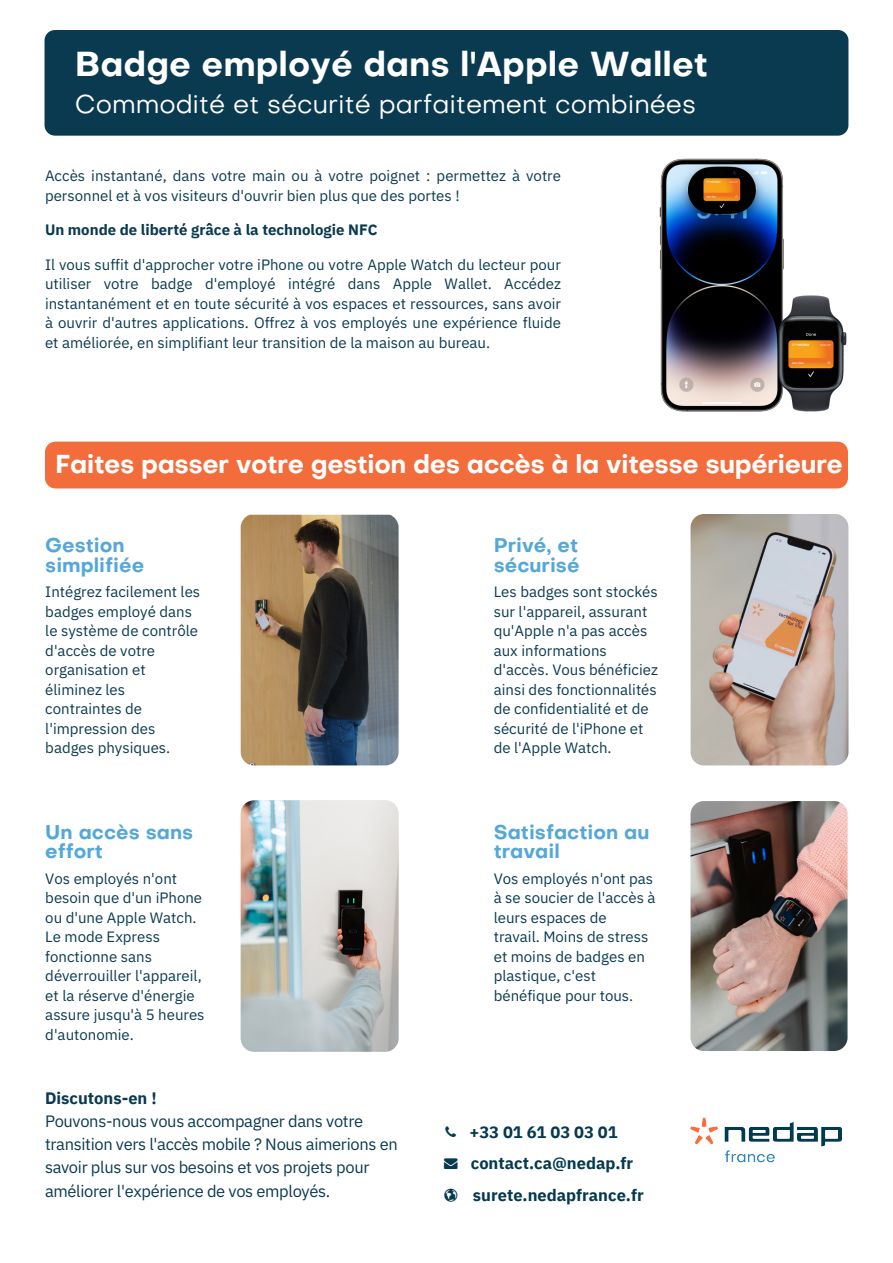
<style>
.page{position:relative;width:893px;height:1263px;background:#fff}
.page>*{position:absolute;margin:0;border:0;box-sizing:border-box;transform-origin:0 0}
.t1{font:700 34.05px "Objectivity";color:#fff}
.t2{font:700 25.5px "Objectivity";letter-spacing:-.02em;color:#fff}
.t3{font:25.5px "Objectivity";color:#fff}
.t4{font:700 19.5px/19.5px "Objectivity";color:#53a7d9}
.t5{font:16.5px/23.2px "IBM Plex Sans";letter-spacing:-.02em;color:#0a3a4f}
.t6{font:700 16.5px/31.8px "IBM Plex Sans";color:#04394e}
.t7{font:700 16.5px "IBM Plex Sans";color:#0a3a4f}
.t8{font:15px/19.5px "IBM Plex Sans";color:#0a3a4f}
.t9{font:700 15px "IBM Plex Sans";color:#0a3a4f}
</style>
<div class="page">
<div style="left:45px;top:30px;width:803px;height:106px;background:#0a3a4f;border-radius:11px"></div>
<div style="left:45px;top:442px;width:803px;height:46px;background:#f26c3c;border-radius:10px"></div>
<img style="left:691px;top:514px;width:157px;height:251px">
<img style="left:241px;top:515px;width:158px;height:250px">
<img style="left:691px;top:801px;width:156px;height:250px">
<img style="left:241px;top:800px;width:158px;height:252px">
<img style="left:659px;top:158px;width:188px;height:254px">
<img style="left:690px;top:1117px;width:152px;height:46px">
<h1 class="t1" style="left:75px;top:40px;width:635px">Badge employé dans l'Apple Wallet</h1>
<h2 class="t3" style="left:75px;top:87px;width:623px">Commodité et sécurité parfaitement combinées</h2>
<p class="t8" style="left:45px;top:165px;width:517px">Accès instantané, dans votre main ou à votre poignet : permettez à votre personnel et à vos visiteurs d'ouvrir bien plus que des portes !</p>
<p class="t9" style="left:45px;top:218px;width:334px">Un monde de liberté grâce à la technologie NFC</p>
<p class="t8" style="left:45px;top:254px;width:517px;text-align:justify">Il vous suffit d'approcher votre iPhone ou votre Apple Watch du lecteur pour utiliser votre badge d'employé intégré dans Apple Wallet. Accédez instantanément et en toute sécurité à vos espaces et ressources, sans avoir à ouvrir d'autres applications. Offrez à vos employés une expérience fluide et améliorée, en simplifiant leur transition de la maison au bureau.</p>
<h2 class="t2" style="left:55px;top:445px;width:789px">Faites passer votre gestion des accès à la vitesse supérieure</h2>
<h3 class="t4" style="left:45px;top:535px;width:100px">Gestion simplifiée</h3>
<p class="t8" style="left:45px;top:581px;width:156px">Intégrez facilement les badges employé dans le système de contrôle d'accès de votre organisation et éliminez les contraintes de l'impression des badges physiques.</p>
<h3 class="t4" style="left:45px;top:822px;width:149px">Un accès sans effort</h3>
<p class="t8" style="left:45px;top:867px;width:161px">Vos employés n'ont besoin que d'un iPhone ou d'une Apple Watch.<br>Le mode Express fonctionne sans déverrouiller l'appareil, et la réserve d'énergie assure jusqu'à 5 heures d'autonomie.</p>
<h3 class="t4" style="left:494px;top:535px;width:87px">Privé, et sécurisé</h3>
<p class="t8" style="left:494px;top:581px;width:166px">Les badges sont stockés sur l'appareil, assurant qu'Apple n'a pas accès aux informations d'accès. Vous bénéficiez ainsi des fonctionnalités de confidentialité et de sécurité de l'iPhone et de l'Apple Watch.</p>
<h3 class="t4" style="left:494px;top:822px;width:157px">Satisfaction au travail</h3>
<p class="t8" style="left:494px;top:867px;width:163px">Vos employés n'ont pas à se soucier de l'accès à leurs espaces de travail. Moins de stress et moins de badges en plastique, c'est bénéfique pour tous.</p>
<p class="t7" style="left:45px;top:1084px;width:113px">Discutons-en !</p>
<p class="t5" style="left:45px;top:1108px;width:354px">Pouvons-nous vous accompagner dans votre transition vers l'accès mobile ? Nous aimerions en savoir plus sur vos besoins et vos projets pour améliorer l'expérience de vos employés.</p>
<p class="t6" style="left:469px;top:1115px;width:150px">+33 01 61 03 03 01</p>
<p class="t6" style="left:473px;top:1146px;width:172px;text-indent:-29px">→ contact.ca@nedap.fr surete.nedapfrance.fr</p>
</div>
